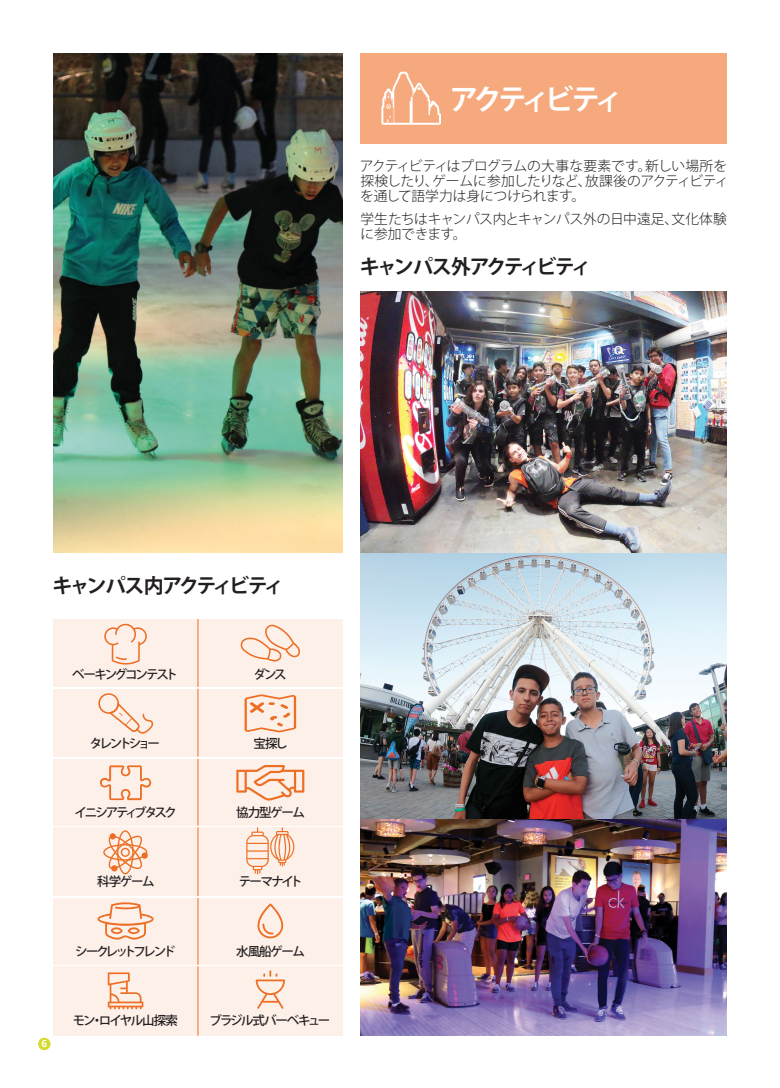
<style>
.page{position:relative;width:780px;height:1088px;background:#fff}
.page>*{position:absolute;margin:0;border:0;box-sizing:border-box;transform-origin:0 0}
.t1{font:700 28.62px "Koz Go Pr 6 N";letter-spacing:-.17em;color:#fff}
.t2{font:700 20px "Koz Go Pr 6 N";letter-spacing:-.14em;color:#231f20}
.t3{font:300 13.75px/15px "Koz Go Pr 6 N";letter-spacing:-.02em;color:#231f20;text-align:justify}
.t4{font:500 12.5px "Koz Go Pr 6 N";letter-spacing:-.155em;color:#231f20}
.t5{font:500 12.5px "Koz Go Pr 6 N";letter-spacing:-.225em;color:#231f20}
.t6{font:500 12.5px "Koz Go Pr 6 N";letter-spacing:-.115em;color:#231f20}
.t7{font:500 12.5px "Koz Go Pr 6 N";letter-spacing:-.175em;color:#231f20}
.t8{font:500 12.5px "Koz Go Pr 6 N";letter-spacing:-.185em;color:#231f20}
.t9{font:500 12.5px "Koz Go Pr 6 N";letter-spacing:-.125em;color:#231f20}
.t10{font:700 10px "Open Sans";color:#fff}
</style>
<div class="page">
<img style="left:360px;top:818px;width:366px;height:217px">
<img style="left:360px;top:553px;width:366px;height:265px">
<img style="left:360px;top:291px;width:366px;height:262px">
<div style="left:360px;top:53px;width:367px;height:90px;background:#f5a97c"></div>
<svg style="left:381px;top:72px;width:60px;height:53px"></svg>
<img style="left:53px;top:53px;width:289px;height:500px">
<div style="left:53px;top:619px;width:290px;height:68px;background:#fdf0e9"></div>
<div style="left:53px;top:689px;width:290px;height:67px;background:#fdf0e9"></div>
<div style="left:53px;top:759px;width:290px;height:66px;background:#fdf0e9"></div>
<div style="left:53px;top:827px;width:290px;height:69px;background:#fdf0e9"></div>
<div style="left:53px;top:898px;width:290px;height:67px;background:#fdf0e9"></div>
<div style="left:53px;top:966px;width:290px;height:69px;background:#fdf0e9"></div>
<svg style="left:244px;top:694px;width:52px;height:38px"></svg>
<svg style="left:236px;top:765px;width:68px;height:35px"></svg>
<svg style="left:98px;top:693px;width:55px;height:41px"></svg>
<svg style="left:257px;top:903px;width:26px;height:35px"></svg>
<svg style="left:108px;top:972px;width:35px;height:37px"></svg>
<svg style="left:256px;top:970px;width:29px;height:39px"></svg>
<svg style="left:103px;top:830px;width:45px;height:44px"></svg>
<svg style="left:240px;top:624px;width:60px;height:38px"></svg>
<svg style="left:100px;top:765px;width:51px;height:35px"></svg>
<svg style="left:97px;top:902px;width:57px;height:37px"></svg>
<svg style="left:246px;top:827px;width:48px;height:47px"></svg>
<svg style="left:104px;top:624px;width:43px;height:40px"></svg>
<hr style="left:198px;top:619px;width:1px;height:68px;background:#ed6f25">
<hr style="left:198px;top:689px;width:1px;height:67px;background:#ed6f25">
<hr style="left:198px;top:759px;width:1px;height:66px;background:#ed6f25">
<hr style="left:198px;top:827px;width:1px;height:69px;background:#ed6f25">
<hr style="left:198px;top:898px;width:1px;height:67px;background:#ed6f25">
<hr style="left:198px;top:966px;width:1px;height:69px;background:#ed6f25">
<div style="left:38px;top:1038px;width:12px;height:12px;background:#d5da2f;border-radius:50%"></div>
<h1 class="t1" style="left:449px;top:84px;width:175px">アクティビティ</h1>
<p class="t3" style="left:360px;top:159px;width:370px">アクティビティはプログラムの大事な要素です。新しい場所を探検したり、ゲームに参加したりなど、放課後のアクティビティを通して語学力は身につけられます。</p>
<p class="t3" style="left:360px;top:211px;width:368px">学生たちはキャンパス内とキャンパス外の日中遠足、文化体験に参加できます。</p>
<h2 class="t2" style="left:360px;top:256px;width:233px">キャンパス外アクティビティ</h2>
<h2 class="t2" style="left:53px;top:574px;width:233px">キャンパス内アクティビティ</h2>
<p class="t7" style="left:72px;top:667px;width:107px">ベーキングコンテスト</p>
<p class="t4" style="left:253px;top:667px;width:35px">ダンス</p>
<p class="t5" style="left:90px;top:736px;width:72px">タレントショー</p>
<p class="t4" style="left:253px;top:736px;width:36px">宝探し</p>
<p class="t8" style="left:74px;top:806px;width:104px">イニシアティブタスク</p>
<p class="t4" style="left:236px;top:806px;width:70px">協力型ゲーム</p>
<p class="t4" style="left:97px;top:875px;width:59px">科学ゲーム</p>
<p class="t4" style="left:239px;top:875px;width:65px">テーマナイト</p>
<p class="t5" style="left:75px;top:944px;width:102px">シークレットフレンド</p>
<p class="t4" style="left:236px;top:944px;width:70px">水風船ゲーム</p>
<p class="t10" style="left:41px;top:1037px;width:7px">6</p>
<p class="t9" style="left:73px;top:1013px;width:107px">モン・ロイヤル山探索</p>
<p class="t6" style="left:209px;top:1013px;width:122px">ブラジル式バーベキュー</p>
</div>
